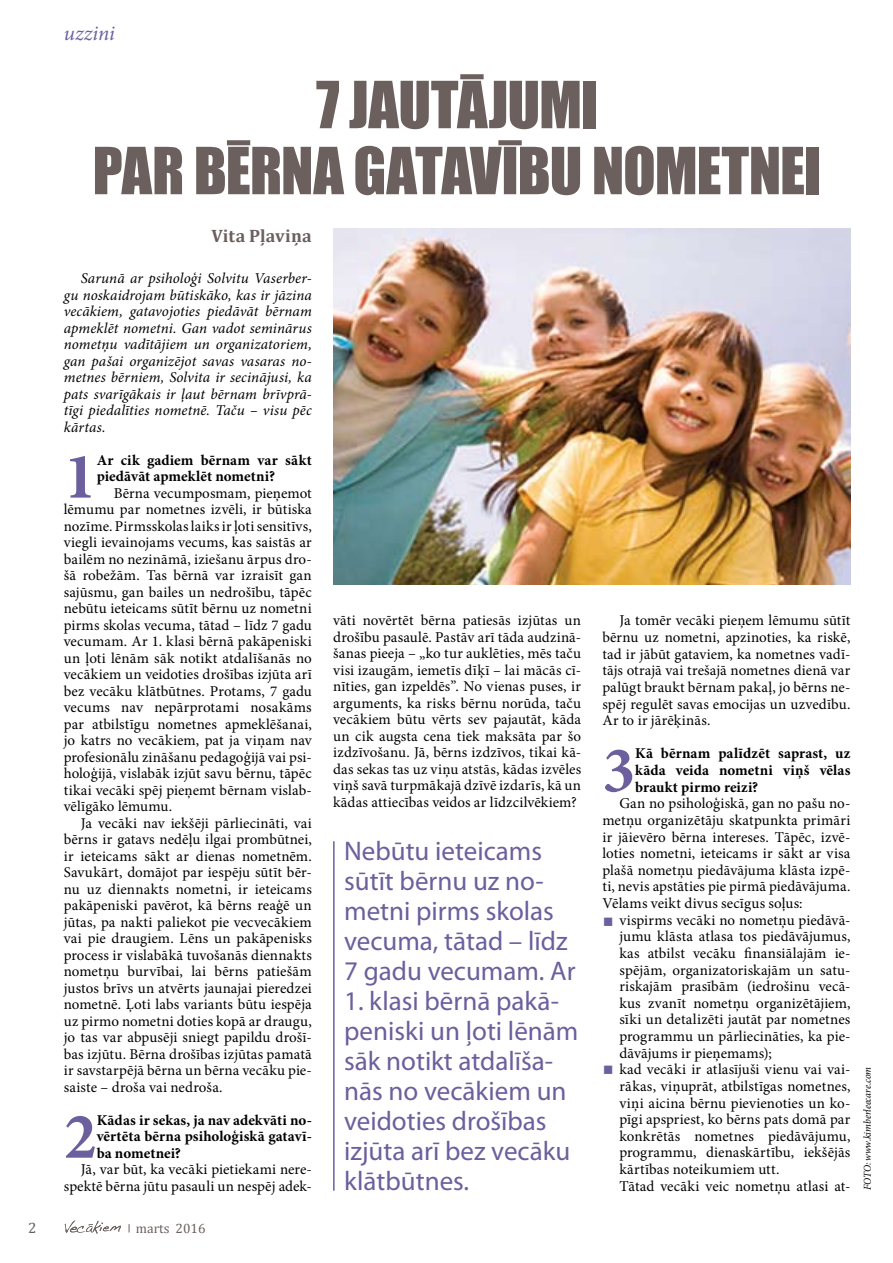
<style>
.page{position:relative;width:893px;height:1263px;background:#fff}
.page>*{position:absolute;margin:0;border:0;box-sizing:border-box;transform-origin:0 0}
.t1{font:700 65.7px "Minion Pro";color:#6c5f9d}
.t2{font:60px/66px "Impact";letter-spacing:-.02em;color:#6b605d;text-align:center}
.t3{font:27px/30px "Myriad Pro";color:#6c5f9d}
.t4{font:italic 21px "Minion Pro";color:#6c5f9d}
.t5{font:700 18px "Cambria";color:#6b605d}
.t6{font:15px/16.5px "Minion Pro";letter-spacing:.005em;color:#000;text-align:justify}
.t7{font:italic 15px/16.5px "Minion Pro";letter-spacing:.005em;color:#000;text-align:justify}
.t8{font:700 15px/16.5px "Minion Pro";letter-spacing:.005em;color:#000;text-align:justify}
.t9{font:15px "Cambria";color:#6b605d}
.t10{font:13.5px "Cambria";color:#6b605d}
.t11{font:italic 10.5px "Minion Pro";letter-spacing:-.01em;color:#000;scale:.95 1}
.s1{font-size:28.5px;color:#6c5f9d}
</style>
<div class="page">
<svg style="left:65px;top:1221px;width:56px;height:13px"></svg>
<hr style="left:333px;top:841px;width:2px;height:350px;background:#6c5f9d">
<img style="left:333px;top:228px;width:517px;height:356px">
<h3 class="t4" style="left:64px;top:19px;width:53px">uzzini</h3>
<h2 class="t2" style="left:93px;top:70px;width:730px">7 JAUTĀJUMI<br>PAR BĒRNA GATAVĪBU NOMETNEI</h2>
<p class="t5" style="left:211px;top:225px;width:102px">Vita Pļaviņa</p>
<p class="t7" style="left:64px;top:270px;width:250px;text-indent:17px">Sarunā ar psiholoģi Solvitu Vaserber&shy;gu noskaidrojam būtiskāko, kas ir jāzina vecākiem, gatavojoties piedāvāt bērnam apmeklēt nometni. Gan vadot seminārus nometņu vadītājiem un organizatoriem, gan pašai organizējot savas vasaras no&shy;metnes bērniem, Solvita ir secinājusi, ka pats svarīgākais ir ļaut bērnam brīvprā&shy;tīgi piedalīties nometnē. Taču – visu pēc kārtas.</p>
<h1 class="t1" style="left:64px;top:430px;width:34px">1</h1>
<p class="t8" style="left:97px;top:451px;width:217px">Ar cik gadiem bērnam var sākt piedāvāt apmeklēt nometni?</p>
<p class="t6" style="left:64px;top:485px;width:250px;text-indent:50px">Bērna vecumposmam, pieņemot lēmumu par nometnes izvēli, ir būtiska nozīme. Pirmsskolas laiks ir ļoti sensitīvs, viegli ievainojams vecums, kas saistās ar bailēm no nezināmā, iziešanu ārpus dro&shy;šā robežām. Tas bērnā var izraisīt gan sajūsmu, gan bailes un nedrošību, tāpēc nebūtu ieteicams sūtīt bērnu uz nometni pirms skolas vecuma, tātad – līdz 7 gadu vecumam. Ar 1. klasi bērnā pakāpeniski un ļoti lēnām sāk notikt atdalīšanās no vecākiem un veidoties drošības izjūta arī bez vecāku klātbūtnes. Protams, 7 gadu vecums nav nepārprotami nosakāms par atbilstīgu nometnes apmeklēšanai, jo katrs no vecākiem, pat ja viņam nav profesionālu zināšanu pedagoģijā vai psi&shy;holoģijā, vislabāk izjūt savu bērnu, tāpēc tikai vecāki spēj pieņemt bērnam vislab&shy;vēlīgāko lēmumu.</p>
<p class="t6" style="left:64px;top:815px;width:250px;text-indent:17px">Ja vecāki nav iekšēji pārliecināti, vai bērns ir gatavs nedēļu ilgai prombūtnei, ir ieteicams sākt ar dienas nometnēm.<br>Savukārt, domājot par iespēju sūtīt bēr&shy;nu uz diennakts nometni, ir ieteicams pakāpeniski pavērot, kā bērns reaģē un jūtas, pa nakti paliekot pie vecvecākiem vai pie draugiem. Lēns un pakāpenisks process ir vislabākā tuvošanās diennakts nometņu burvībai, lai bērns patiešām justos brīvs un atvērts jaunajai pieredzei nometnē. Ļoti labs variants būtu iespēja uz pirmo nometni doties kopā ar draugu, jo tas var abpusēji sniegt papildu drošī&shy;bas izjūtu. Bērna drošības izjūtas pamatā ir savstarpējā bērna un bērna vecāku pie&shy;saiste – droša vai nedroša.</p>
<h1 class="t1" style="left:64px;top:1090px;width:34px">2</h1>
<p class="t8" style="left:97px;top:1111px;width:217px">Kādas ir sekas, ja nav adekvāti no&shy;vērtēta bērna psiholoģiskā gatavī&shy;ba nometnei?</p>
<p class="t6" style="left:64px;top:1161px;width:250px;text-align:right">Jā, var būt, ka vecāki pietiekami nere&shy;spektē bērna jūtu pasauli un nespēj adek-</p>
<p class="t9" style="left:28px;top:1218px;width:10px">2</p>
<p class="t10" style="left:136px;top:1220px;width:71px">marts 2016</p>
<p class="t6" style="left:333px;top:612px;width:250px">vāti novērtēt bērna patiesās izjūtas un drošību pasaulē. Pastāv arī tāda audzinā&shy;šanas pieeja – „ko tur auklēties, mēs taču visi izaugām, iemetīs dīķī – lai mācās cī&shy;nīties, gan izpeldēs”. No vienas puses, ir arguments, ka risks bērnu norūda, taču vecākiem būtu vērts sev pajautāt, kāda un cik augsta cena tiek maksāta par šo izdzīvošanu. Jā, bērns izdzīvos, tikai kā&shy;das sekas tas uz viņu atstās, kādas izvēles viņš savā turpmākajā dzīvē izdarīs, kā un kādas attiecības veidos ar līdzcilvēkiem?</p>
<h3 class="t3" style="left:344px;top:836px;width:233px">Nebūtu ieteicams sūtīt bērnu uz no&shy;metni pirms skolas vecuma, tātad – līdz<br>7 gadu vecumam. Ar</h3>
<h3 class="t3" style="left:344px;top:986px;width:236px">1. klasi bērnā pakā&shy;peniski un ļoti lēnām sāk notikt atdalīša&shy;nās no vecākiem un veidoties drošības izjūta arī bez vecāku klātbūtnes.</h3>
<p class="t6" style="left:602px;top:612px;width:250px;text-indent:17px">Ja tomēr vecāki pieņem lēmumu sūtīt bērnu uz nometni, apzinoties, ka riskē, tad ir jābūt gataviem, ka nometnes vadī&shy;tājs otrajā vai trešajā nometnes dienā var palūgt braukt bērnam pakaļ, jo bērns ne&shy;spēj regulēt savas emocijas un uzvedību.<br>Ar to ir jārēķinās.</p>
<h1 class="t1" style="left:602px;top:724px;width:34px">3</h1>
<p class="t8" style="left:635px;top:745px;width:217px">Kā bērnam palīdzēt saprast, uz kāda veida nometni viņš vēlas braukt pirmo reizi?</p>
<p class="t6" style="left:602px;top:795px;width:250px;text-indent:17px">Gan no psiholoģiskā, gan no pašu no&shy;metņu organizētāju skatpunkta primāri ir jāievēro bērna intereses. Tāpēc, izvē&shy;loties nometni, ieteicams ir sākt ar visa plašā nometņu piedāvājuma klāsta izpē&shy;ti, nevis apstāties pie pirmā piedāvājuma.<br>Vēlams veikt divus secīgus soļus:</p>
<p class="t6" style="left:619px;top:912px;width:233px;text-indent:-17px"><span class="s1">■</span> vispirms vecāki no nometņu piedāvā&shy;jumu klāsta atlasa tos piedāvājumus, kas atbilst vecāku finansiālajām ie&shy;spējām, organizatoriskajām un satu&shy;riskajām prasībām (iedrošinu vecā&shy;kus zvanīt nometņu organizētājiem, sīki un detalizēti jautāt par nometnes programmu un pārliecināties, ka pie&shy;dāvājums ir pieņemams);</p>
<p class="t6" style="left:619px;top:1061px;width:233px;text-align:left;text-indent:-17px"><span class="s1">■</span> kad vecāki ir atlasījuši vienu vai vai&shy;rākas, viņuprāt, atbilstīgas nometnes, viņi aicina bērnu pievienoties un ko&shy;pīgi apspriest, ko bērns pats domā par konkrētās nometnes piedāvājumu, programmu, dienaskārtību, iekšējās kārtības noteikumiem utt.<br>Tātad vecāki veic nometņu atlasi at-</p>
<p class="t11" style="left:860px;top:1190px;width:131px;rotate:-90deg">FOTO: www.kimberleecare.com</p>
</div>
